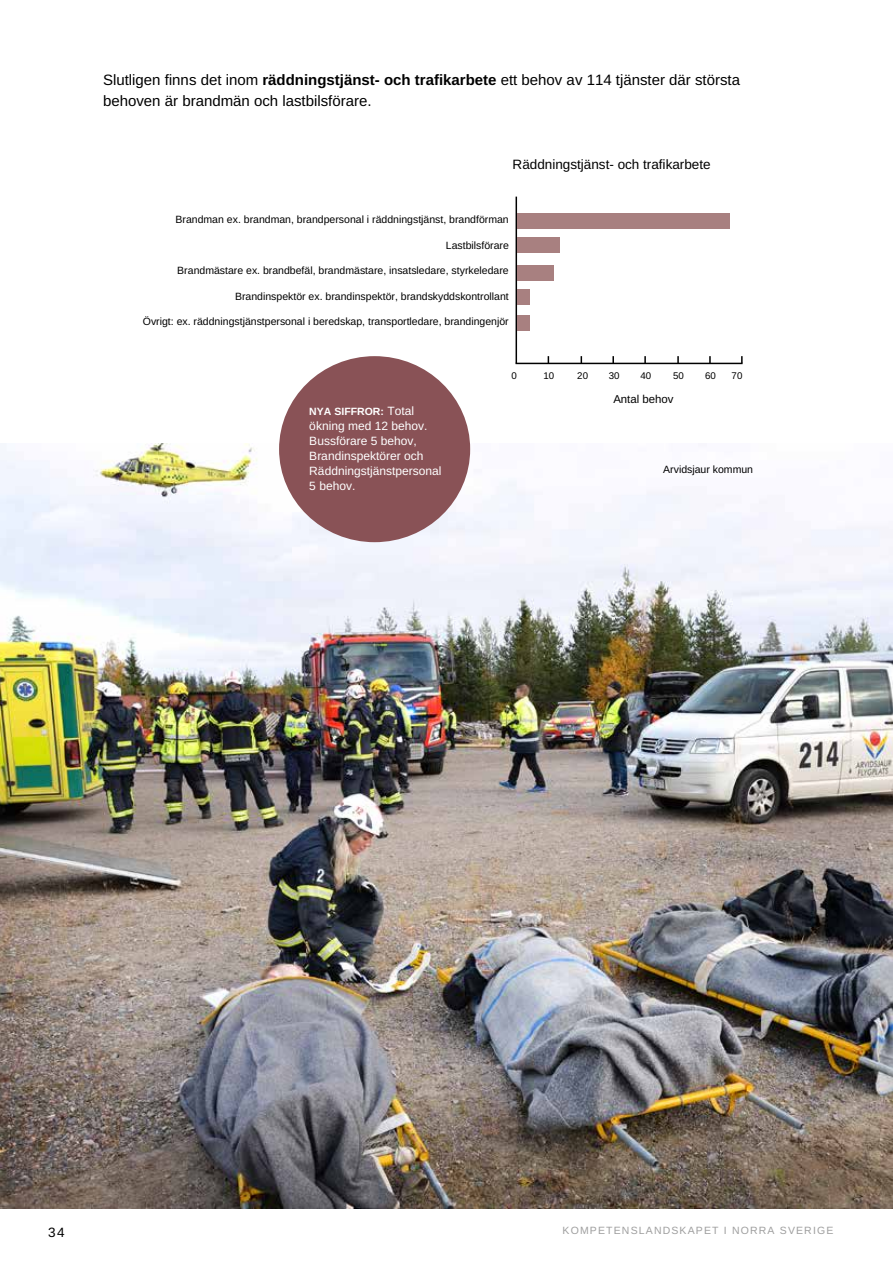
<style>
.page{position:relative;width:893px;height:1263px;background:#fff}
.page>*{position:absolute;margin:0;border:0;box-sizing:border-box;transform-origin:0 0}
.t1{font:15px/21px "Arimo";color:#000}
.t2{font:13.5px "Arimo";color:#000}
.t3{font:12px/15px "Arimo";color:#fff}
.t4{font:11.4px "Arimo";color:#000}
.t5{font:10.5px "Arimo";color:#000}
.t6{font:10.5px "Arimo";letter-spacing:.11em;color:#9f9f9f}
.t7{font:10.5px "Arimo";color:#fff}
.t8{font:9.75px "Arimo";color:#000}
.s1{font-size:12px}
</style>
<div class="page">
<hr style="left:516px;top:197px;width:1px;height:166px;background:#000">
<hr style="left:516px;top:363px;width:227px;height:1px;background:#000">
<div style="left:517px;top:315px;width:13px;height:16px;background:#a88080"></div>
<div style="left:517px;top:290px;width:13px;height:15px;background:#a88080"></div>
<div style="left:517px;top:265px;width:36px;height:16px;background:#a88080"></div>
<div style="left:517px;top:237px;width:42px;height:16px;background:#a88080"></div>
<div style="left:517px;top:213px;width:213px;height:16px;background:#a88080"></div>
<svg style="left:644px;top:356px;width:2px;height:7px"></svg>
<svg style="left:677px;top:356px;width:2px;height:7px"></svg>
<svg style="left:612px;top:356px;width:2px;height:7px"></svg>
<svg style="left:709px;top:356px;width:2px;height:7px"></svg>
<svg style="left:741px;top:356px;width:2px;height:7px"></svg>
<img style="left:0;top:443px;width:893px;height:766px">
<div style="left:279px;top:356px;width:191px;height:186px;background:#895256;border-radius:50%"></div>
<h1 class="t1" style="left:103px;top:69px;width:638px">Slutligen finns det inom räddningstjänst- och trafikarbete ett behov av 114 tjänster där största behoven är brandmän och lastbilsförare.</h1>
<p class="t2" style="left:513px;top:154px;width:200px">Räddningstjänst- och trafikarbete</p>
<p class="t5" style="left:176px;top:212px;width:335px">Brandman ex. brandman, brandpersonal i räddningstjänst, brandförman</p>
<p class="t5" style="left:446px;top:238px;width:65px">Lastbilsförare</p>
<p class="t5" style="left:177px;top:263px;width:333px">Brandmästare ex. brandbefäl, brandmästare, insatsledare, styrkeledare</p>
<p class="t5" style="left:235px;top:289px;width:275px">Brandinspektör ex. brandinspektör, brandskyddskontrollant</p>
<p class="t5" style="left:143px;top:314px;width:367px">Övrigt: ex. räddningstjänstpersonal i beredskap, transportledare, brandingenjör</p>
<p class="t8" style="left:512px;top:368px;width:7px">0</p>
<p class="t8" style="left:543px;top:368px;width:12px">10</p>
<p class="t8" style="left:577px;top:368px;width:12px">20</p>
<p class="t8" style="left:609px;top:368px;width:12px">30</p>
<p class="t8" style="left:640px;top:368px;width:12px">40</p>
<p class="t8" style="left:673px;top:368px;width:12px">50</p>
<p class="t8" style="left:705px;top:368px;width:12px">60</p>
<p class="t8" style="left:732px;top:368px;width:12px">70</p>
<p class="t7" style="left:309px;top:404px;width:106px">NYA SIFFROR: <span class="s1">Total</span></p>
<p class="t3" style="left:309px;top:418px;width:134px">ökning med 12 behov.<br>Bussförare 5 behov,<br>Brandinspektörer och<br>Räddningstjänstpersonal<br>5 behov.</p>
<p class="t4" style="left:613px;top:391px;width:62px">Antal behov</p>
<p class="t5" style="left:663px;top:462px;width:91px">Arvidsjaur kommun</p>
<p class="t2" style="left:48px;top:1223px;width:18px">34</p>
<p class="t6" style="left:562px;top:1223px;width:272px">KOMPETENSLANDSKAPET I NORRA SVERIGE</p>
</div>
